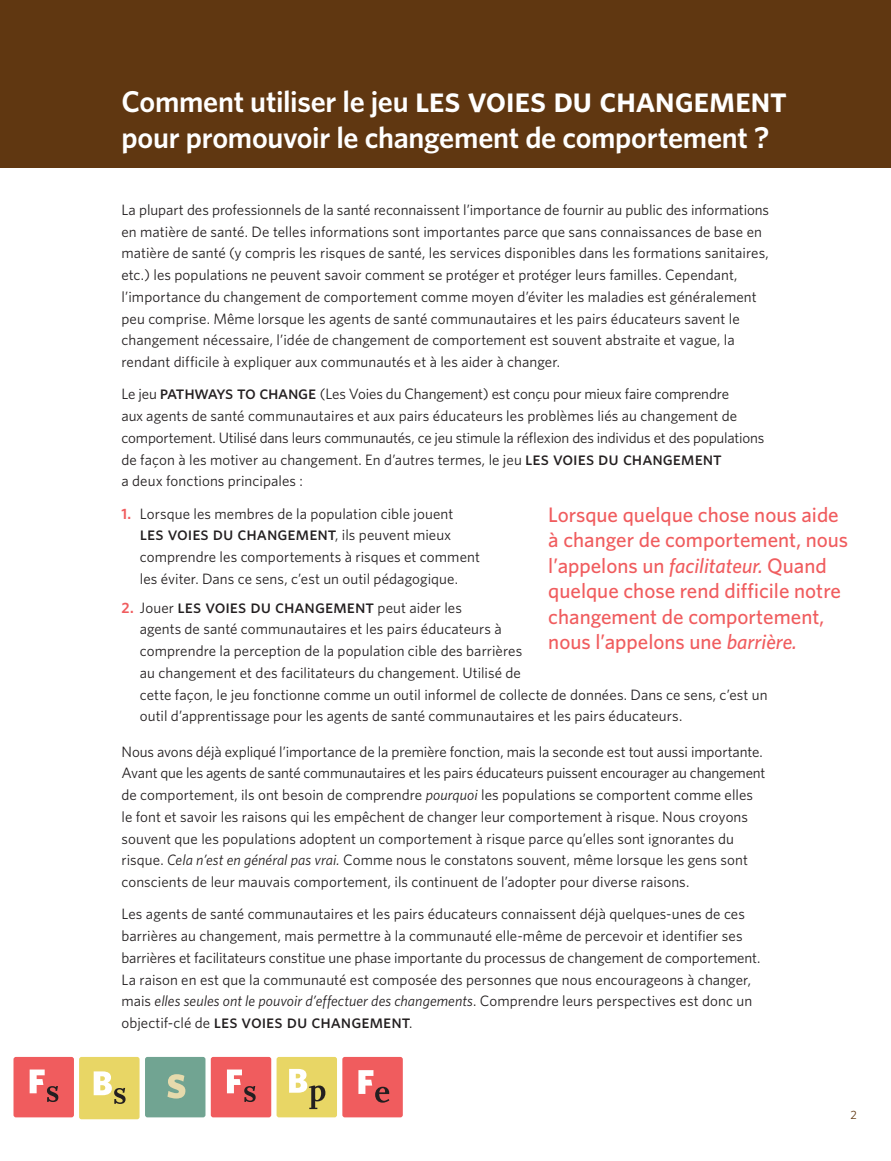
<style>
.page{position:relative;width:891px;height:1161px;background:#fff}
.page>*{position:absolute;margin:0;border:0;box-sizing:border-box;transform-origin:0 0}
.t1{font:600 30px/36.6px "Whitney";letter-spacing:-.01em;color:#fff}
.t2{font:500 21px/25.5px "Whitney";color:#f05c5e}
.t3{font:18.75px "Whitney Medium SC";letter-spacing:-.005em;color:#231f20}
.t4{font:15px/21.8px "Whitney";letter-spacing:.005em;color:#231f20}
.t5{font:12px "Whitney";color:#603711}
.s1{font-family:"Whitney Semibold SC";font-weight:400;font-size:36px}
.s2{font-family:"Whitney Medium SC";font-size:18.75px}
.s3{font-weight:600;color:#f05c5e}
.s4{font-family:"Whitney";font-size:15px}
.s5{font-family:"Whitney";font-weight:600;font-size:15px;color:#f05c5e}
.s6{font-style:italic}
</style>
<div class="page">
<div style="left:342px;top:1057px;width:61px;height:60px;background:#f05c5e;border-radius:2px"></div>
<svg style="left:358px;top:1070px;width:31px;height:33px"></svg>
<div style="left:79px;top:1057px;width:61px;height:62px;background:#e8d665;border-radius:2px"></div>
<svg style="left:94px;top:1071px;width:32px;height:33px"></svg>
<div style="left:277px;top:1057px;width:60px;height:60px;background:#e8d665;border-radius:2px"></div>
<svg style="left:289px;top:1069px;width:36px;height:40px"></svg>
<div style="left:14px;top:1057px;width:60px;height:60px;background:#f05c5e;border-radius:2px"></div>
<svg style="left:30px;top:1070px;width:28px;height:32px"></svg>
<div style="left:145px;top:1057px;width:60px;height:60px;background:#71a492;border-radius:2px"></div>
<svg style="left:167px;top:1074px;width:18px;height:25px"></svg>
<div style="left:211px;top:1057px;width:60px;height:60px;background:#f05c5e;border-radius:2px"></div>
<svg style="left:227px;top:1070px;width:29px;height:32px"></svg>
<div style="left:0;top:0;width:891px;height:168px;background:#603711"></div>
<h1 class="t1" style="left:122px;top:82px;width:667px">Comment utiliser le jeu <span class="s1">les voies du changement </span>pour promouvoir le changement de comportement ?</h1>
<p class="t4" style="left:122px;top:198px;width:649px">La plupart des professionnels de la santé reconnaissent l’importance de fournir au public des informations en matière de santé. De telles informations sont importantes parce que sans connaissances de base en matière de santé (y compris les risques de santé, les services disponibles dans les formations sanitaires, etc.) les populations ne peuvent savoir comment se protéger et protéger leurs familles. Cependant, l’importance du changement de comportement comme moyen d’éviter les maladies est généralement peu comprise. Même lorsque les agents de santé communautaires et les pairs éducateurs savent le changement nécessaire, l’idée de changement de comportement est souvent abstraite et vague, la rendant difficile à expliquer aux communautés et à les aider à changer.</p>
<p class="t4" style="left:121px;top:383px;width:644px">Le jeu <span class="s2">pathways to change</span> (Les Voies du Changement) est conçu pour mieux faire comprendre<br>aux agents de santé communautaires et aux pairs éducateurs les problèmes liés au changement de comportement. Utilisé dans leurs communautés, ce jeu stimule la réflexion des individus et des populations de façon à les motiver au changement. En d’autres termes, le jeu <span class="s2">les voies du changement<br></span>a deux fonctions principales :</p>
<p class="t4" style="left:122px;top:502px;width:333px"><span class="s3">1.</span> Lorsque les membres de la population cible jouent</p>
<p class="t3" style="left:140px;top:523px;width:313px">les voies du changement<span class="s4">, ils peuvent mieux</span></p>
<p class="t4" style="left:140px;top:546px;width:342px">comprendre les comportements à risques et comment les éviter. Dans ce sens, c’est un outil pédagogique.</p>
<p class="t3" style="left:122px;top:595px;width:342px"><span class="s5">2.</span> <span class="s4">Jouer</span> les voies du changement <span class="s4">peut aider les</span></p>
<p class="t4" style="left:140px;top:618px;width:629px">agents de santé communautaires et les pairs éducateurs à<br>comprendre la perception de la population cible des barrières<br>au changement et des facilitateurs du changement. Utilisé de<br>cette façon, le jeu fonctionne comme un outil informel de collecte de données. Dans ce sens, c’est un outil d’apprentissage pour les agents de santé communautaires et les pairs éducateurs.</p>
<p class="t4" style="left:121px;top:740px;width:646px">Nous avons déjà expliqué l’importance de la première fonction, mais la seconde est tout aussi importante.<br>Avant que les agents de santé communautaires et les pairs éducateurs puissent encourager au changement de comportement, ils ont besoin de comprendre <span class="s6">pourquoi</span> les populations se comportent comme elles le font et savoir les raisons qui les empêchent de changer leur comportement à risque. Nous croyons souvent que les populations adoptent un comportement à risque parce qu’elles sont ignorantes du risque. <span class="s6">Cela n’est en général pas vrai.</span> Comme nous le constatons souvent, même lorsque les gens sont conscients de leur mauvais comportement, ils continuent de l’adopter pour diverse raisons.</p>
<p class="t4" style="left:121px;top:903px;width:640px">Les agents de santé communautaires et les pairs éducateurs connaissent déjà quelques-unes de ces barrières au changement, mais permettre à la communauté elle-même de percevoir et identifier ses barrières et facilitateurs constitue une phase importante du processus de changement de comportement.<br>La raison en est que la communauté est composée des personnes que nous encourageons à changer, mais <span class="s6">elles seules ont le pouvoir d’effectuer des changements</span>. Comprendre leurs perspectives est donc un</p>
<p class="t3" style="left:121px;top:1010px;width:292px"><span class="s4">objectif-clé de</span> les voies du changement<span class="s4">.</span></p>
<h2 class="t2" style="left:548px;top:501px;width:301px">Lorsque quelque chose nous aide à changer de comportement, nous l’appelons un <span class="s6">facilitateur.</span> Quand quelque chose rend difficile notre changement de comportement, nous l’appelons une <span class="s6">barrière.</span></h2>
<p class="t5" style="left:850px;top:1107px;width:8px">2</p>
</div>
